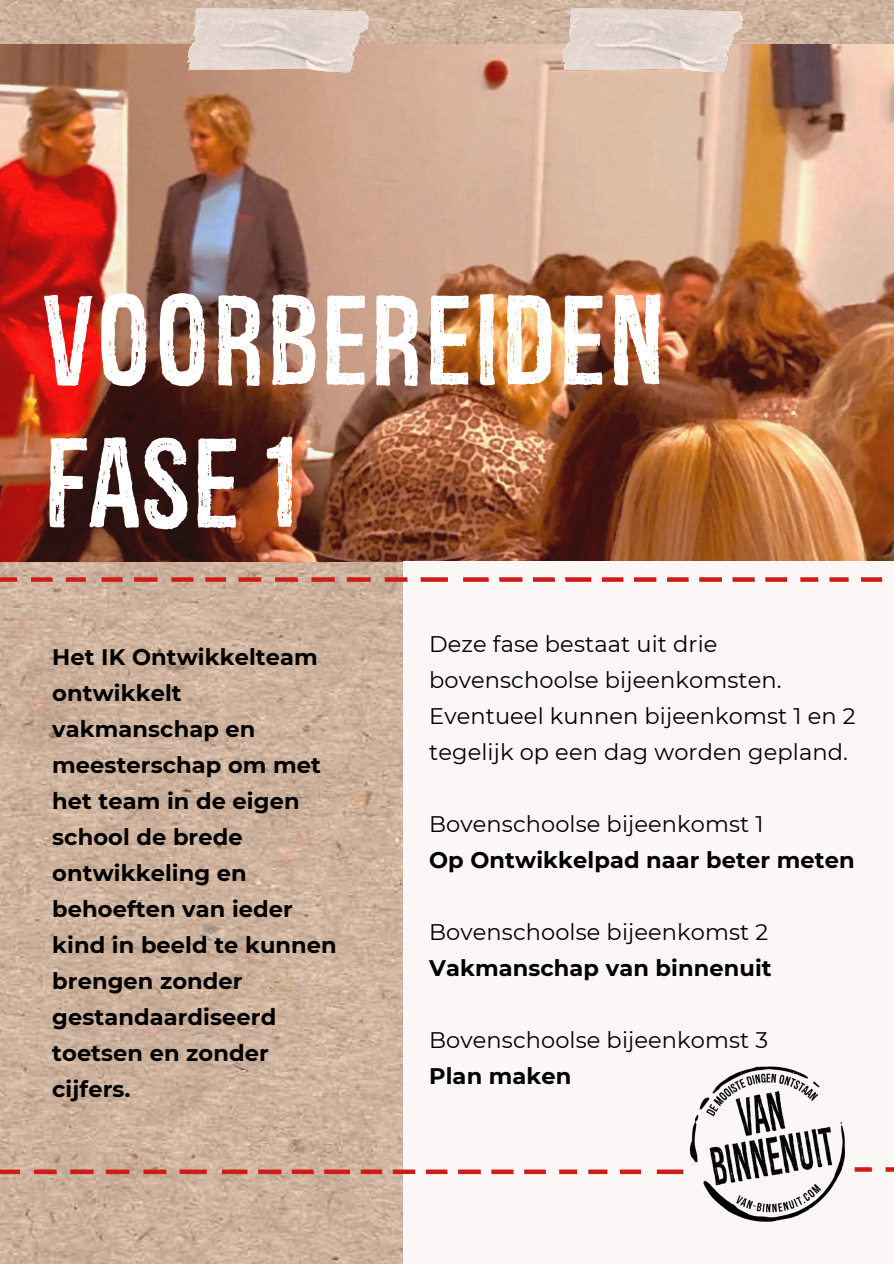
<style>
.page{position:relative;width:894px;height:1264px;background:#fff}
.page>*{position:absolute;margin:0;border:0;box-sizing:border-box;transform-origin:0 0}
.t1{font:123px/142.8px "Redgar";letter-spacing:.015em;color:#fff}
.t2{font:700 22.5px/36px "Montserrat";letter-spacing:.005em;color:#000}
.t3{font:22.5px/36px "Montserrat";letter-spacing:.005em;color:#000}
</style>
<div class="page">
<img style="left:0;top:0;width:893px;height:1263px">
<img style="left:0;top:44px;width:893px;height:517px">
<div style="left:403px;top:560px;width:490px;height:703px;background:#faf7f6"></div>
<img style="left:683px;top:1066px;width:182px;height:156px">
<img style="left:187px;top:9px;width:182px;height:64px">
<img style="left:561px;top:9px;width:182px;height:64px">
<svg style="left:0;top:577px;width:18px;height:4px"></svg>
<svg style="left:31px;top:577px;width:22px;height:4px"></svg>
<svg style="left:66px;top:577px;width:20px;height:4px"></svg>
<svg style="left:134px;top:577px;width:23px;height:4px"></svg>
<svg style="left:171px;top:577px;width:22px;height:4px"></svg>
<svg style="left:205px;top:577px;width:21px;height:4px"></svg>
<svg style="left:238px;top:577px;width:23px;height:4px"></svg>
<svg style="left:275px;top:577px;width:23px;height:4px"></svg>
<svg style="left:347px;top:577px;width:23px;height:4px"></svg>
<svg style="left:384px;top:577px;width:23px;height:4px"></svg>
<svg style="left:420px;top:577px;width:28px;height:4px"></svg>
<svg style="left:463px;top:577px;width:25px;height:4px"></svg>
<svg style="left:533px;top:577px;width:22px;height:4px"></svg>
<svg style="left:565px;top:577px;width:26px;height:4px"></svg>
<svg style="left:601px;top:577px;width:22px;height:4px"></svg>
<svg style="left:667px;top:577px;width:21px;height:4px"></svg>
<svg style="left:699px;top:577px;width:23px;height:4px"></svg>
<svg style="left:732px;top:577px;width:22px;height:4px"></svg>
<svg style="left:765px;top:577px;width:21px;height:4px"></svg>
<svg style="left:829px;top:577px;width:19px;height:4px"></svg>
<svg style="left:860px;top:577px;width:22px;height:4px"></svg>
<svg style="left:800px;top:577px;width:18px;height:4px"></svg>
<svg style="left:633px;top:577px;width:23px;height:4px"></svg>
<svg style="left:499px;top:577px;width:23px;height:4px"></svg>
<svg style="left:311px;top:577px;width:24px;height:4px"></svg>
<svg style="left:101px;top:577px;width:22px;height:4px"></svg>
<svg style="left:0;top:1169px;width:20px;height:4px"></svg>
<svg style="left:34px;top:1169px;width:23px;height:4px"></svg>
<svg style="left:106px;top:1169px;width:23px;height:4px"></svg>
<svg style="left:143px;top:1169px;width:23px;height:4px"></svg>
<svg style="left:179px;top:1169px;width:28px;height:4px"></svg>
<svg style="left:222px;top:1169px;width:25px;height:4px"></svg>
<svg style="left:292px;top:1169px;width:22px;height:4px"></svg>
<svg style="left:323px;top:1169px;width:27px;height:4px"></svg>
<svg style="left:360px;top:1169px;width:22px;height:4px"></svg>
<svg style="left:425px;top:1169px;width:22px;height:4px"></svg>
<svg style="left:458px;top:1169px;width:23px;height:4px"></svg>
<svg style="left:491px;top:1169px;width:22px;height:4px"></svg>
<svg style="left:524px;top:1169px;width:22px;height:4px"></svg>
<svg style="left:588px;top:1169px;width:19px;height:4px"></svg>
<svg style="left:619px;top:1169px;width:22px;height:4px"></svg>
<svg style="left:656px;top:1169px;width:27px;height:4px"></svg>
<svg style="left:559px;top:1169px;width:18px;height:4px"></svg>
<svg style="left:392px;top:1169px;width:23px;height:4px"></svg>
<svg style="left:258px;top:1169px;width:23px;height:4px"></svg>
<svg style="left:70px;top:1169px;width:24px;height:4px"></svg>
<svg style="left:854px;top:1167px;width:18px;height:4px"></svg>
<svg style="left:885px;top:1167px;width:8px;height:4px"></svg>
<p class="t1" style="left:44px;top:282px;width:623px">VOORBEREIDEN<br>FASE 1</p>
<p class="t2" style="left:52px;top:639px;width:286px">Het IK Ontwikkelteam ontwikkelt vakmanschap en meesterschap om met het team in de eigen school de brede ontwikkeling en behoeften van ieder kind in beeld te kunnen brengen zonder gestandaardiseerd toetsen en zonder cijfers.</p>
<p class="t3" style="left:429px;top:626px;width:428px">Deze fase bestaat uit drie bovenschoolse bijeenkomsten.<br>Eventueel kunnen bijeenkomst 1 en 2 tegelijk op een dag worden gepland.</p>
<p class="t3" style="left:429px;top:806px;width:336px">Bovenschoolse bijeenkomst 1</p>
<p class="t2" style="left:429px;top:842px;width:427px">Op Ontwikkelpad naar beter meten</p>
<h1 class="t3" style="left:429px;top:914px;width:340px">Bovenschoolse bijeenkomst 2</h1>
<p class="t2" style="left:429px;top:950px;width:344px">Vakmanschap van binnenuit</p>
<p class="t3" style="left:429px;top:1022px;width:340px">Bovenschoolse bijeenkomst 3</p>
<p class="t2" style="left:429px;top:1058px;width:144px">Plan maken</p>
</div>
